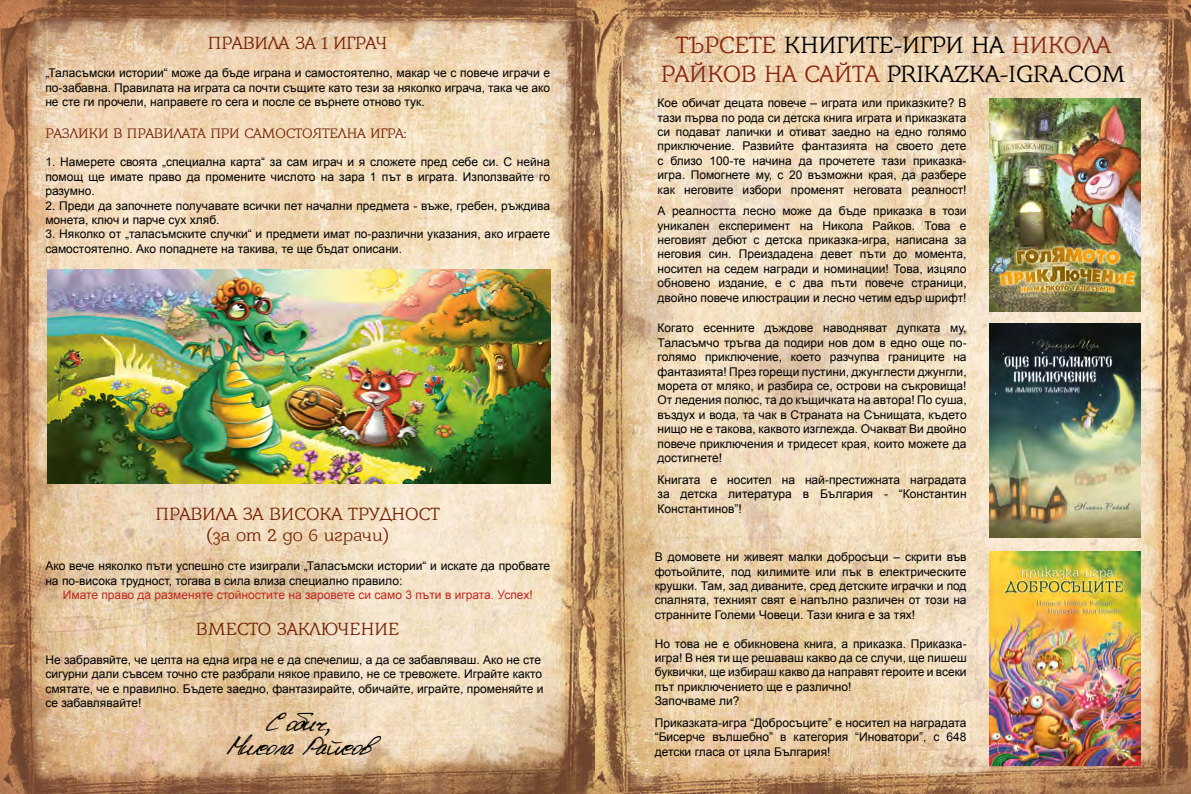
<style>
.page{position:relative;width:1191px;height:794px;background:#fff}
.page>*{position:absolute;margin:0;border:0;box-sizing:border-box;transform-origin:0 0}
.t1{font:36px "Benvolio Font 4 You";color:#000}
.t2{font:24px/28.8px "Barkentina";color:#000;text-align:center}
.t3{font:18px/21.6px "Barkentina";color:#732105;text-align:center}
.t4{font:14px "Barkentina";color:#732105}
.t5{font:12px/14.4px "Arial";color:#000;text-align:justify}
.t6{font:12px "Arial";color:#bf281e}
.s1{color:#872713}
</style>
<div class="page">
<img style="left:0;top:0;width:1191px;height:794px">
<img style="left:989px;top:98px;width:151px;height:214px">
<img style="left:989px;top:324px;width:151px;height:213px">
<img style="left:989px;top:551px;width:151px;height:214px">
<img style="left:48px;top:269px;width:502px;height:214px">
<h3 class="t3" style="left:208px;top:32px;width:181px">ПРАВИЛА ЗА 1 ИГРАЧ</h3>
<p class="t5" style="left:45px;top:66px;width:506px">„Таласъмски истории“ може да бъде играна и самостоятелно, макар че с повече играчи е по-забавна. Правилата на играта са почти същите като тези за няколко играча, така че ако не сте ги прочели, направете го сега и после се върнете отново тук.</p>
<p class="t4" style="left:45px;top:124px;width:363px">РАЗЛИКИ В ПРАВИЛАТА ПРИ САМОСТОЯТЕЛНА ИГРА:</p>
<p class="t5" style="left:45px;top:155px;width:506px">1. Намерете своята „специална карта“ за сам играч и я сложете пред себе си. С нейна помощ ще имате право да промените числото на зара 1 път в играта. Използвайте го разумно.</p>
<p class="t5" style="left:45px;top:198px;width:506px">2. Преди да започнете получавате всички пет начални предмета - въже, гребен, ръждива монета, ключ и парче сух хляб.</p>
<p class="t5" style="left:45px;top:227px;width:506px">3. Няколко от „таласъмските случки“ и предмети имат по-различни указания, ако играете самостоятелно. Ако попаднете на такива, те ще бъдат описани.</p>
<h3 class="t3" style="left:155px;top:502px;width:286px">ПРАВИЛА ЗА ВИСОКА ТРУДНОСТ (за от 2 до 6 играчи)</h3>
<p class="t5" style="left:45px;top:559px;width:506px">Ако вече няколко пъти успешно сте изиграли „Таласъмски истории“ и искате да пробвате на по-висока трудност, тогава в сила влиза специално правило:</p>
<p class="t6" style="left:63px;top:587px;width:471px">Имате право да разменяте стойностите на заровете си само 3 пъти в играта. Успех!</p>
<h3 class="t3" style="left:196px;top:618px;width:204px">ВМЕСТО ЗАКЛЮЧЕНИЕ</h3>
<p class="t5" style="left:45px;top:652px;width:500px;text-align:left">Не забравяйте, че целта на една игра не е да спечелиш, а да се забавляваш. Ако не сте сигурни дали съвсем точно сте разбрали някое правило, не се тревожете. Играйте както смятате, че е правилно. Бъдете заедно, фантазирайте, обичайте, играйте, променяйте и се забавлявайте!</p>
<h1 class="t1" style="left:266px;top:698px;width:65px">С обич,</h1>
<h1 class="t1" style="left:227px;top:722px;width:143px">Никола Райков</h1>
<h2 class="t2" style="left:661px;top:30px;width:466px"><span class="s1">ТЪРСЕТЕ</span> КНИГИТЕ-ИГРИ НА <span class="s1">НИКОЛА<br>РАЙКОВ НА САЙТА</span> PRIKAZKA-IGRA.COM</h2>
<p class="t5" style="left:657px;top:96px;width:310px">Кое обичат децата повече – играта или приказките? В тази първа по рода си детска книга играта и приказката си подават лапички и отиват заедно на едно голямо приключение. Развийте фантазията на своето дете с близо 100-те начина да прочетете тази приказка&shy;игра. Помогнете му, с 20 възможни края, да разбере как неговите избори променят неговата реалност!</p>
<p class="t5" style="left:657px;top:204px;width:310px">А реалността лесно може да бъде приказка в този уникален експеримент на Никола Райков. Това е неговият дебют с детска приказка-игра, написана за неговия син. Преиздадена девет пъти до момента, носител на седем награди и номинации! Това, изцяло обновено издание, е с два пъти повече страници, двойно повече илюстрации и лесно четим едър шрифт!</p>
<p class="t5" style="left:657px;top:321px;width:310px">Когато есенните дъждове наводняват дупката му, Таласъмчо тръгва да подири нов дом в едно още по&shy;голямо приключение, което разчупва границите на фантазията! През горещи пустини, джунглести джунгли, морета от мляко, и разбира се, острови на съкровища!<br>От ледения полюс, та до къщичката на автора! По суша, въздух и вода, та чак в Страната на Сънищата, където нищо не е такова, каквото изглежда. Очакват Ви двойно повече приключения и тридесет края, които можете да достигнете!</p>
<p class="t5" style="left:657px;top:472px;width:310px">Книгата е носител на най-престижната наградата за детска литература в България - “Константин Константинов”!</p>
<p class="t5" style="left:654px;top:550px;width:313px">В домовете ни живеят малки добросъци – скрити във фотьойлите, под килимите или пък в електрическите крушки. Там, зад диваните, сред детските играчки и под спалнята, техният свят е напълно различен от този на странните Големи Човеци. Тази книга е за тях!</p>
<p class="t5" style="left:654px;top:636px;width:313px;text-align:left">Но това не е обикновена книга, а приказка. Приказка&shy;игра! В нея ти ще решаваш какво да се случи, ще пишеш буквички, ще избираш какво да направят героите и всеки път приключението ще е различно!<br>Започваме ли?</p>
<p class="t5" style="left:654px;top:715px;width:313px">Приказката-игра “Добросъците” е носител на наградата “Бисерче вълшебно” в категория “Иноватори”, с 648 детски гласа от цяла България!</p>
</div>
